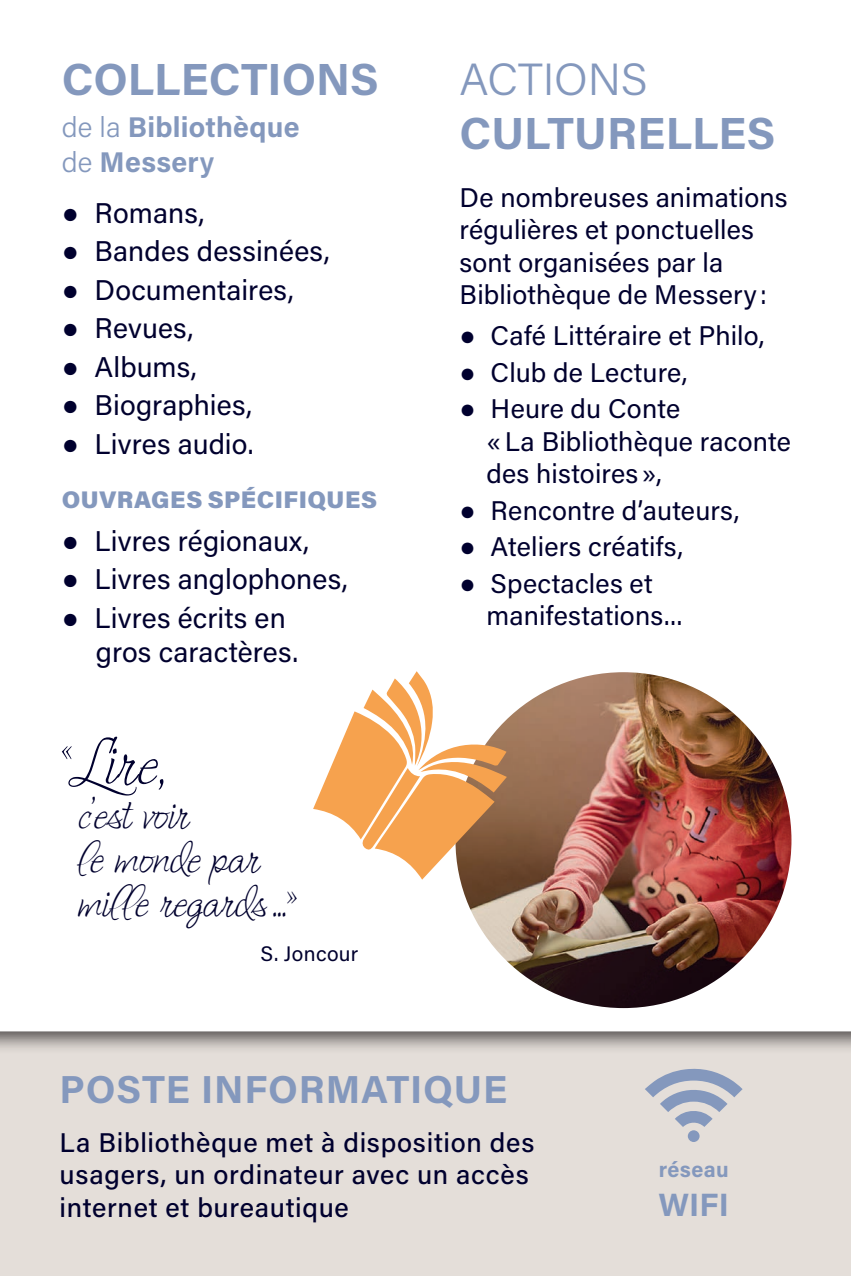
<style>
.page{position:relative;width:851px;height:1276px;background:#fff}
.page>*{position:absolute;margin:0;border:0;box-sizing:border-box;transform-origin:0 0}
.t1{font:56.7px "Mary Helen JF";color:#00002e}
.t2{font:700 45px "Acumin Pro";color:#8498bd}
.t3{font:300 45px "Acumin Pro";letter-spacing:-.005em;color:#8498bd}
.t4{font:700 39px "Acumin Pro";letter-spacing:.02em;color:#8498bd}
.t5{font:37.8px/44.1px "Mary Helen JF";letter-spacing:.005em;color:#00002e}
.t6{font:700 32.4px "Acumin Pro";color:#8498bd}
.t7{font:28.5px/34.2px "Acumin Pro";letter-spacing:.005em;color:#00002e}
.t8{font:700 28.5px/34.2px "Acumin Pro";letter-spacing:.01em;color:#8498bd}
.t9{font:27px/32.4px "Acumin Pro";letter-spacing:.005em;color:#00002e}
.t10{font:500 27px/32.4px "Acumin Pro";letter-spacing:.025em;color:#00002e}
.t11{font:900 24px "Acumin Pro";letter-spacing:.025em;color:#8498bd}
.t12{font:700 21.6px "Acumin Pro";letter-spacing:.015em;color:#8498bd}
.t13{font:21px "Acumin Pro";letter-spacing:.015em;color:#00002e}
.s1{font-weight:300}
.s2{font-weight:600}
.s3{font-family:"Arial"}
.s4{font-size:47.4px}
</style>
<div class="page">
<div style="left:0;top:0;width:850px;height:1276px;background:#e4ded9"></div>
<div style="left:0;top:0;width:850px;height:1053px;background:#231f20;opacity:.75"></div>
<div style="left:0;top:0;width:850px;height:1031px;background:#fff"></div>
<img style="left:455px;top:672px;width:336px;height:336px;border-radius:168px">
<svg style="left:313px;top:671px;width:194px;height:208px;background:#eec49a"></svg>
<svg style="left:645px;top:1068px;width:97px;height:44px"></svg>
<svg style="left:674px;top:1108px;width:38px;height:19px"></svg>
<div style="left:687px;top:1130px;width:12px;height:12px;background:#8498bd;border-radius:50%"></div>
<h2 class="t2" style="left:62px;top:47px;width:318px">COLLECTIONS</h2>
<p class="t8" style="left:62px;top:109px;width:239px"><span class="s1">de la</span> Bibliothèque <span class="s1">de</span> Messer<span class="s2">y</span></p>
<p class="t7" style="left:62px;top:195px;width:144px"><span class="s3">●</span> Romans,</p>
<p class="t7" style="left:62px;top:233px;width:269px"><span class="s3">●</span> Bandes dessinées,</p>
<p class="t7" style="left:62px;top:272px;width:233px"><span class="s3">●</span> Documentaires,</p>
<p class="t7" style="left:62px;top:310px;width:133px"><span class="s3">●</span> Revues,</p>
<p class="t7" style="left:62px;top:348px;width:137px"><span class="s3">●</span> Albums,</p>
<p class="t7" style="left:62px;top:387px;width:192px"><span class="s3">●</span> Biographies,</p>
<p class="t7" style="left:62px;top:425px;width:193px"><span class="s3">●</span> Livres audio.</p>
<p class="t11" style="left:62px;top:482px;width:317px">OUVRAGES SPÉCIFIQUES</p>
<p class="t7" style="left:62px;top:522px;width:249px"><span class="s3">●</span> Livres régionaux,</p>
<p class="t7" style="left:62px;top:561px;width:288px"><span class="s3">●</span> Livres anglophones,</p>
<p class="t7" style="left:96px;top:599px;width:204px;text-indent:-34px"><span class="s3">●</span> Livres écrits en gros caractères.</p>
<h1 class="t1" style="left:60px;top:725px;width:108px"><sup>«</sup>Lire,</h1>
<h3 class="t5" style="left:78px;top:793px;width:221px">c’est voir<br>le monde par mille regards...<span class="s4">»</span></h3>
<p class="t13" style="left:260px;top:939px;width:99px">S. Joncour</p>
<h2 class="t3" style="left:459px;top:48px;width:189px">ACTIONS</h2>
<h2 class="t2" style="left:459px;top:101px;width:317px">CULTURELLES</h2>
<p class="t9" style="left:459px;top:180px;width:329px">De nombreuses animations régulières et ponctuelles sont organisées par la<br>Bibliothèque de Messery :</p>
<p class="t9" style="left:459px;top:318px;width:306px"><span class="s3">●</span> Café Littéraire et Philo,</p>
<p class="t9" style="left:459px;top:355px;width:229px"><span class="s3">●</span> Club de Lecture,</p>
<p class="t9" style="left:486px;top:391px;width:306px;text-indent:-27px"><span class="s3">●</span> Heure du Conte<br>«La Bibliothèque raconte des histoires»,</p>
<p class="t9" style="left:459px;top:493px;width:281px"><span class="s3">●</span> Rencontre d’auteurs,</p>
<p class="t9" style="left:459px;top:529px;width:225px"><span class="s3">●</span> Ateliers créatifs,</p>
<p class="t9" style="left:486px;top:566px;width:197px;text-indent:-27px"><span class="s3">●</span> Spectacles et manifestations...</p>
<h3 class="t4" style="left:60px;top:1061px;width:449px">POSTE INFORMATIQUE</h3>
<p class="t10" style="left:60px;top:1125px;width:476px">La Bibliothèque met à disposition des usagers, un ordinateur avec un accès internet et bureautique</p>
<p class="t12" style="left:658px;top:1154px;width:71px">réseau</p>
<p class="t6" style="left:658px;top:1181px;width:72px">WIFI</p>
</div>
